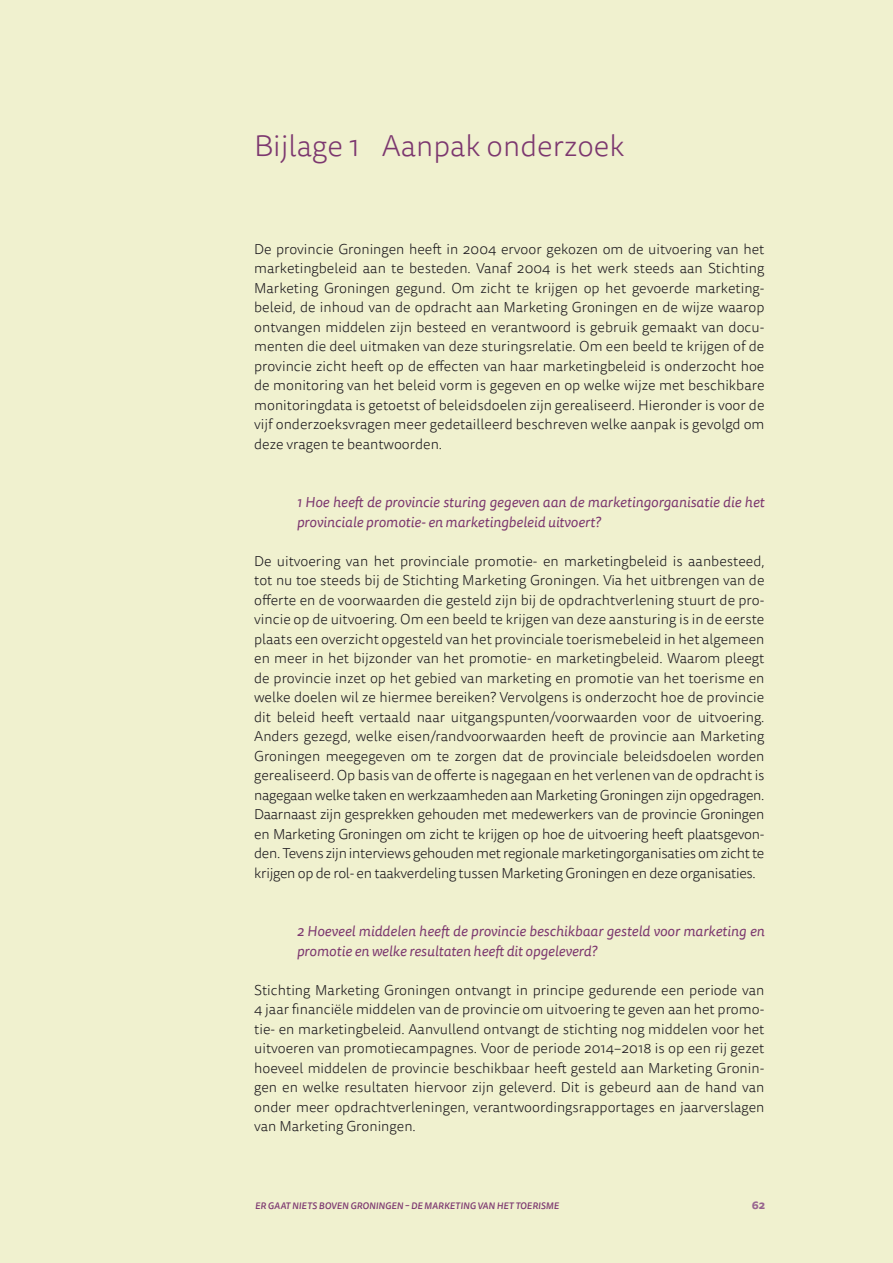
<style>
.page{position:relative;width:893px;height:1263px;background:#f0f1cf}
.page>*{position:absolute;margin:0;border:0;box-sizing:border-box;transform-origin:0 0}
.Bijlage_hoofdstuktit{font:300 30px "Tisa Sans OT";color:#7c376f}
.Bijlage-broodtekst{font:300 14.4px/19.5px "Tisa Sans OT";color:#1a171c;text-align:justify}
.Bijlage-broodtekst-2{font:italic 14.4px/19.5px "Tisa Sans OT";color:#7c376f}
.paginanummer{font:700 11.4px "Tisa Sans OT";color:#97648f}
.t1{font:italic 500 9.3px "Tisa Sans OT";letter-spacing:.01em;color:#7c376f}
</style>
<div class="page">
<p class="Bijlage_hoofdstuktit" style="left:254px;top:128px;width:372px">Bijlage 1 Aanpak onderzoek</p>
<p class="Bijlage-broodtekst" style="left:254px;top:240px;width:512px">De provincie Groningen heeft in 2004 ervoor gekozen om de uitvoering van het marketingbeleid aan te besteden. Vanaf 2004 is het werk steeds aan Stichting Marketing Groningen gegund. Om zicht te krijgen op het gevoerde marketing&shy;beleid, de inhoud van de opdracht aan Marketing Groningen en de wijze waarop ontvangen middelen zijn besteed en verantwoord is gebruik gemaakt van docu&shy;menten die deel uitmaken van deze sturingsrelatie. Om een beeld te krijgen of de provincie zicht heeft op de effecten van haar marketingbeleid is onderzocht hoe de monitoring van het beleid vorm is gegeven en op welke wijze met beschikbare monitoringdata is getoetst of beleidsdoelen zijn gerealiseerd. Hieronder is voor de vijf onderzoeksvragen meer gedetailleerd beschreven welke aanpak is gevolgd om deze vragen te beantwoorden.</p>
<p class="Bijlage-broodtekst-2" style="left:297px;top:493px;width:469px">1 Hoe heeft de provincie sturing gegeven aan de marketingorganisatie die het provinciale promotie- en marketingbeleid uitvoert?</p>
<p class="Bijlage-broodtekst" style="left:254px;top:552px;width:512px">De uitvoering van het provinciale promotie- en marketingbeleid is aanbesteed, tot nu toe steeds bij de Stichting Marketing Groningen. Via het uitbrengen van de offerte en de voorwaarden die gesteld zijn bij de opdrachtverlening stuurt de pro&shy;vincie op de uitvoering. Om een beeld te krijgen van deze aansturing is in de eerste plaats een overzicht opgesteld van het provinciale toerismebeleid in het algemeen en meer in het bijzonder van het promotie- en marketingbeleid. Waarom pleegt de provincie inzet op het gebied van marketing en promotie van het toerisme en welke doelen wil ze hiermee bereiken? Vervolgens is onderzocht hoe de provincie dit beleid heeft vertaald naar uitgangspunten/voorwaarden voor de uitvoering.<br>Anders gezegd, welke eisen/randvoorwaarden heeft de provincie aan Marketing Groningen meegegeven om te zorgen dat de provinciale beleidsdoelen worden gerealiseerd. Op basis van de offerte is nagegaan en het verlenen van de opdracht is nagegaan welke taken en werkzaamheden aan Marketing Groningen zijn opgedragen.<br>Daarnaast zijn gesprekken gehouden met medewerkers van de provincie Groningen en Marketing Groningen om zicht te krijgen op hoe de uitvoering heeft plaatsgevon&shy;den. Tevens zijn interviews gehouden met regionale marketingorganisaties om zicht te krijgen op de rol- en taakverdeling tussen Marketing Groningen en deze organisaties.</p>
<p class="Bijlage-broodtekst-2" style="left:297px;top:922px;width:469px">2 Hoeveel middelen heeft de provincie beschikbaar gesteld voor marketing en promotie en welke resultaten heeft dit opgeleverd?</p>
<p class="Bijlage-broodtekst" style="left:254px;top:981px;width:512px">Stichting Marketing Groningen ontvangt in principe gedurende een periode van 4 jaar financiële middelen van de provincie om uitvoering te geven aan het promo&shy;tie- en marketingbeleid. Aanvullend ontvangt de stichting nog middelen voor het uitvoeren van promotiecampagnes. Voor de periode 2014–2018 is op een rij gezet hoeveel middelen de provincie beschikbaar heeft gesteld aan Marketing Gronin&shy;gen en welke resultaten hiervoor zijn geleverd. Dit is gebeurd aan de hand van onder meer opdrachtverleningen, verantwoordingsrapportages en jaarverslagen van Marketing Groningen.</p>
<p class="t1" style="left:255px;top:1200px;width:305px">ER GAAT NIETS BOVEN GRONINGEN – DE MARKETING VAN HET TOERISME</p>
<p class="paginanummer" style="left:752px;top:1198px;width:15px">62</p>
</div>
